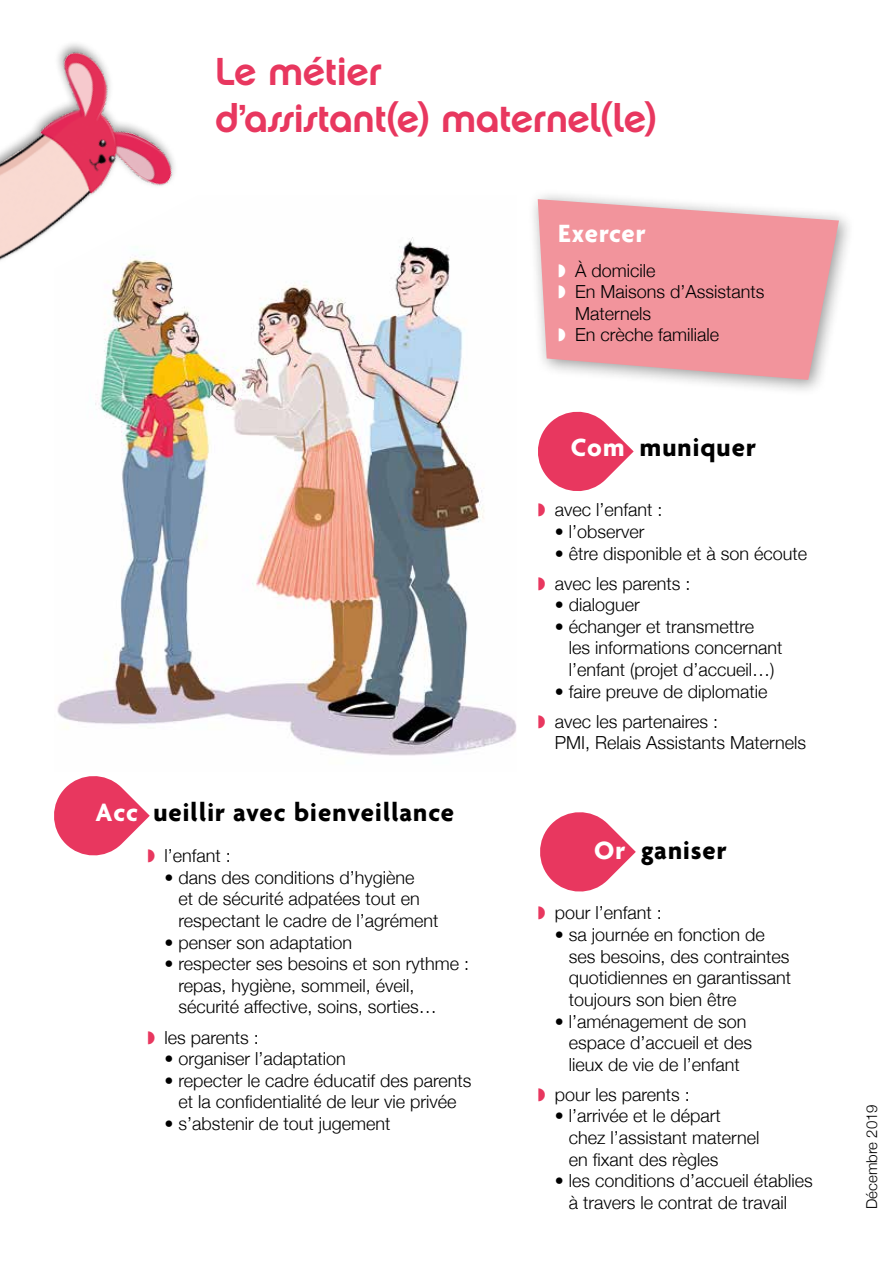
<style>
.page{position:relative;width:893px;height:1263px;background:#fff}
.page>*{position:absolute;margin:0;border:0;box-sizing:border-box;transform-origin:0 0}
.t1{font:39px/46.8px "Chalet New York Nineteen Seventy";letter-spacing:-.01em;color:#e8375f}
.t2{font:700 27px "Agenda";letter-spacing:.04em;color:#000}
.t3{font:700 27px "Agenda";letter-spacing:.03em;color:#fff}
.t4{font:300 18px/21.6px "Helvetica Neue";color:#000}
.t5{font:300 15px "Helvetica Neue";color:#000}
.s1{color:#fff}
.s2{color:#e8375f}
</style>
<div class="page">
<img style="left:57px;top:237px;width:459px;height:519px">
<div style="left:527px;top:188px;width:328px;height:208px;background:#000;opacity:.4"></div>
<svg style="left:538px;top:199px;width:301px;height:181px;background:#f0a2a9"></svg>
<svg style="left:54px;top:776px;width:96px;height:80px"></svg>
<svg style="left:538px;top:411px;width:96px;height:80px"></svg>
<svg style="left:540px;top:812px;width:96px;height:80px"></svg>
<img style="left:0;top:43px;width:194px;height:221px">
<h1 class="t1" style="left:215px;top:48px;width:443px">Le métier<br>d’assistant(e) maternel(le)</h1>
<h2 class="t3" style="left:558px;top:217px;width:89px">Exercer</h2>
<p class="t4" style="left:558px;top:258px;width:99px"><span class="s1">◗</span> À domicile</p>
<p class="t4" style="left:558px;top:280px;width:208px"><span class="s1">◗</span> En Maisons d’Assistants</p>
<p class="t4" style="left:575px;top:302px;width:77px">Maternels</p>
<p class="t4" style="left:558px;top:323px;width:163px"><span class="s1">◗</span> En crèche familiale</p>
<h2 class="t2" style="left:571px;top:431px;width:187px"><span class="s1">Com</span> muniquer</h2>
<h2 class="t2" style="left:95px;top:795px;width:360px"><span class="s1">Acc</span> ueillir avec bienveillance</h2>
<p class="t4" style="left:538px;top:498px;width:126px"><span class="s2">◗</span> avec l’enfant :</p>
<p class="t4" style="left:555px;top:520px;width:91px">• l’observer</p>
<p class="t4" style="left:538px;top:537px;width:271px;line-height:30.2px;text-indent:17px">• être disponible et à son écoute <span class="s2">◗</span> avec les parents :</p>
<p class="t4" style="left:555px;top:593px;width:87px">• dialoguer</p>
<p class="t4" style="left:569px;top:615px;width:215px;text-indent:-14px">• échanger et transmettre<br>les informations concernant l’enfant (projet d’accueil…)</p>
<p class="t4" style="left:538px;top:675px;width:231px;line-height:30.2px;text-indent:17px">• faire preuve de diplomatie <span class="s2">◗</span> avec les partenaires :</p>
<p class="t4" style="left:555px;top:731px;width:253px">PMI, Relais Assistants Maternels</p>
<p class="t4" style="left:147px;top:844px;width:85px"><span class="s2">◗</span> l’enfant :</p>
<h2 class="t2" style="left:594px;top:834px;width:134px"><span class="s1">Or</span> ganiser</h2>
<p class="t4" style="left:178px;top:865px;width:262px;text-indent:-14px">• dans des conditions d’hygiène<br>et de sécurité adpatées tout en respectant le cadre de l’agrément</p>
<p class="t4" style="left:164px;top:930px;width:189px">• penser son adaptation</p>
<p class="t4" style="left:178px;top:952px;width:292px;text-indent:-14px">• respecter ses besoins et son rythme : repas, hygiène, sommeil, éveil, sécurité affective, soins, sorties…</p>
<p class="t4" style="left:147px;top:1025px;width:113px"><span class="s2">◗</span> les parents :</p>
<p class="t4" style="left:164px;top:1047px;width:183px">• organiser l’adaptation</p>
<p class="t4" style="left:164px;top:1068px;width:309px;text-align:center">• repecter le cadre éducatif des parents et la confidentialité de leur vie privée</p>
<p class="t4" style="left:164px;top:1112px;width:228px">• s’abstenir de tout jugement</p>
<p class="t4" style="left:538px;top:901px;width:126px"><span class="s2">◗</span> pour l’enfant :</p>
<p class="t4" style="left:569px;top:923px;width:224px;text-indent:-14px">• sa journée en fonction de ses besoins, des contraintes quotidiennes en garantissant toujours son bien être</p>
<p class="t4" style="left:569px;top:1009px;width:185px;text-indent:-14px">• l’aménagement de son espace d’accueil et des lieux de vie de l’enfant</p>
<p class="t4" style="left:538px;top:1082px;width:154px"><span class="s2">◗</span> pour les parents :</p>
<p class="t4" style="left:569px;top:1104px;width:192px;text-indent:-14px">• l’arrivée et le départ chez l’assistant maternel en fixant des règles</p>
<p class="t4" style="left:569px;top:1169px;width:246px;text-indent:-14px">• les conditions d’accueil établies à travers le contrat de travail</p>
<p class="t5" style="left:860px;top:1209px;width:106px;rotate:-90deg">Décembre 2019</p>
</div>
